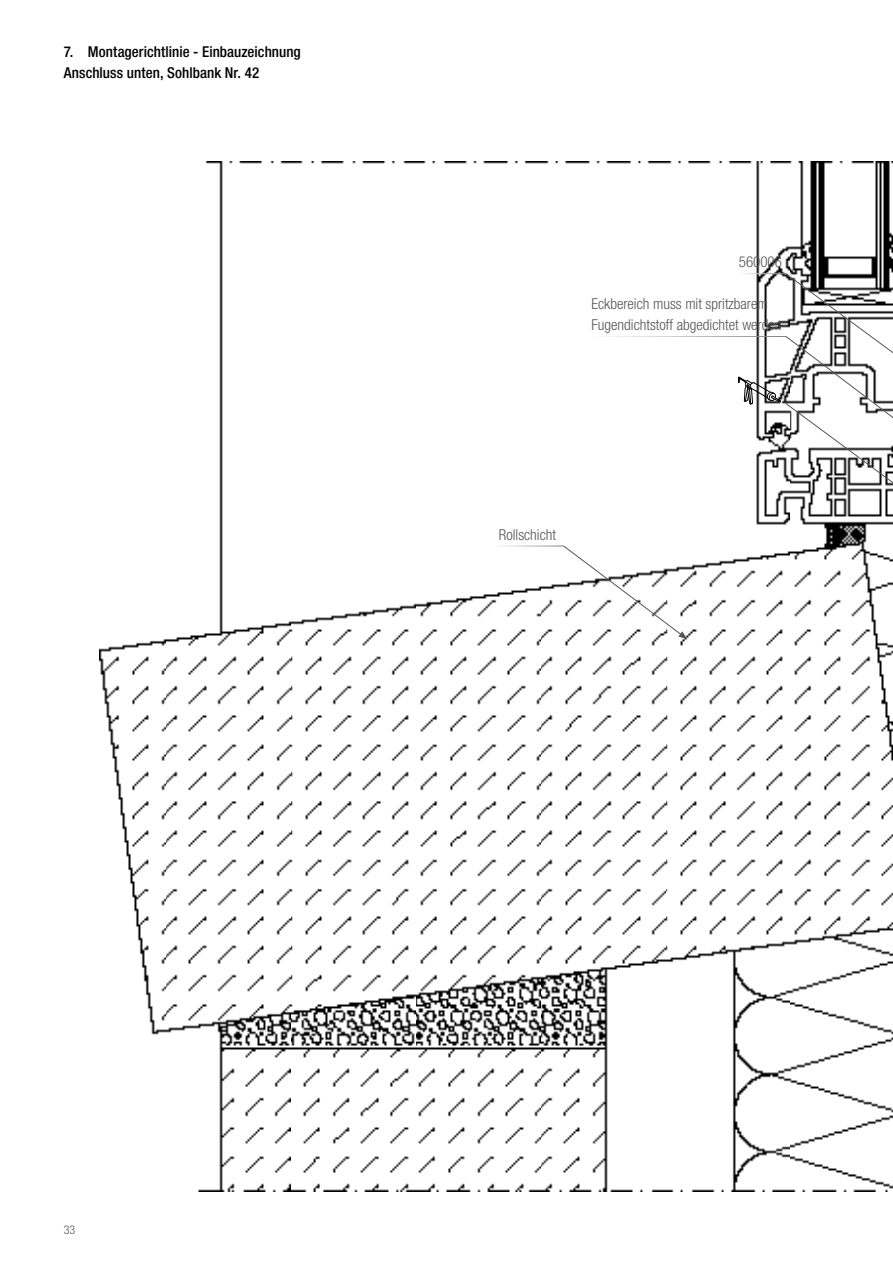
<style>
.page{position:relative;width:893px;height:1263px;background:#fff}
.page>*{position:absolute;margin:0;border:0;box-sizing:border-box;transform-origin:0 0}
.t1{font:300 condensed 15px/21px "Helvetica Neue LT Com";color:#565656}
.t2{font:500 condensed 15px/21px "Helvetica Neue LT Com";letter-spacing:.005em;color:#000}
.t3{font:300 condensed 12px "Helvetica Neue LT Com";color:#565656}
</style>
<div class="page">
<img style="left:99px;top:162px;width:794px;height:1029px">
<hr style="left:591px;top:336px;width:195px;height:1px;background:#fff">
<hr style="left:736px;top:273px;width:50px;height:1px;background:#fff">
<svg style="left:563px;top:546px;width:124px;height:93px"></svg>
<hr style="left:492px;top:546px;width:72px;height:1px;background:#fff">
<svg style="left:738px;top:273px;width:155px;height:308px"></svg>
<p class="t2" style="left:64px;top:41px;width:239px">7. Montagerichtlinie - Einbauzeichnung<br>Anschluss unten, Sohlbank Nr. 42</p>
<p class="t1" style="left:739px;top:252px;width:45px">560006</p>
<p class="t1" style="left:591px;top:294px;width:192px">Eckbereich muss mit spritzbarem<br>Fugendichtstoff abgedichtet werden</p>
<p class="t1" style="left:499px;top:525px;width:59px">Rollschicht</p>
<p class="t3" style="left:64px;top:1222px;width:13px">33</p>
</div>
